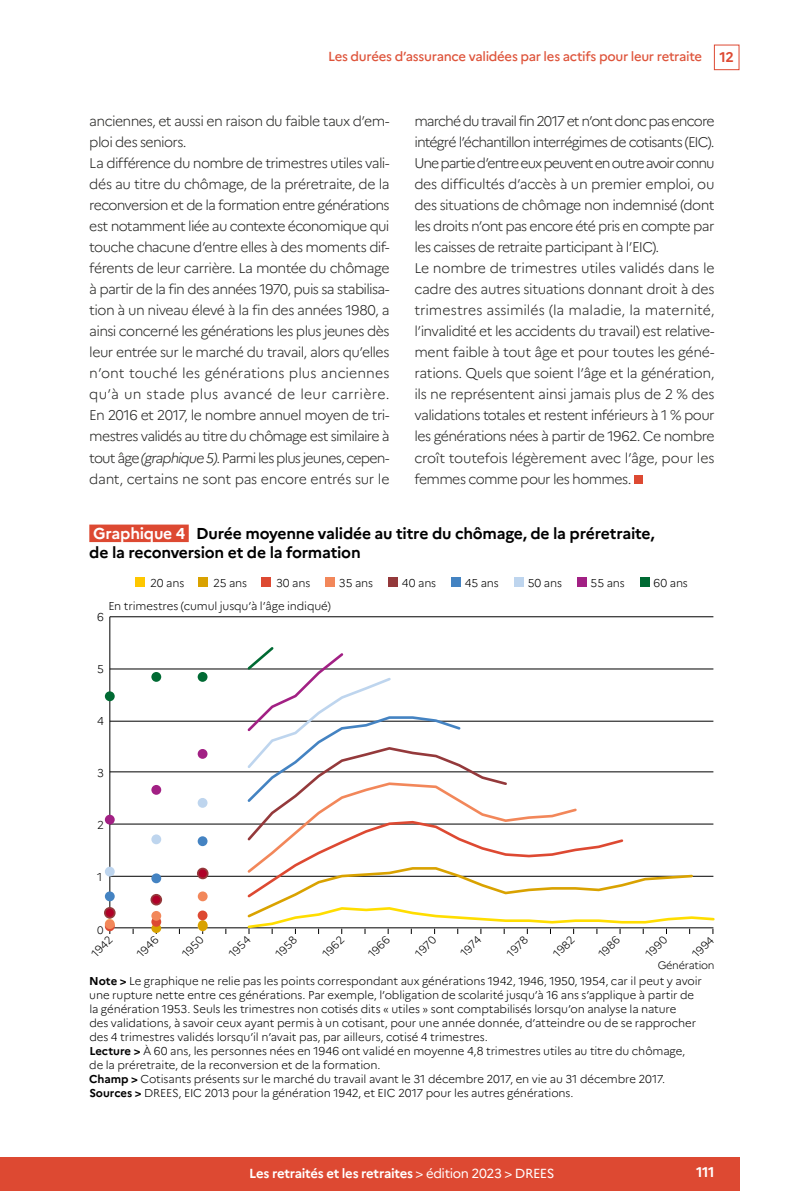
<style>
.page{position:relative;width:794px;height:1191px;background:#fff}
.page>*{position:absolute;margin:0;border:0;box-sizing:border-box;transform-origin:0 0}
.t1{font:700 15.75px/19.2px "Marianne";letter-spacing:-.015em;color:#000}
.t2{font:300 14px/21px "Marianne";letter-spacing:-.04em;color:#252523}
.t3{font:700 14px "Marianne";color:#fff}
.t4{font:500 13.12px "Marianne";letter-spacing:-.025em;color:#de543b}
.t5{font:700 13.12px "Marianne";letter-spacing:-.025em;color:#fff}
.t6{font:300 11.38px/14px "Marianne";letter-spacing:-.01em;color:#000}
.t7{font:300 11.03px "Marianne";color:#000}
.t8{font:300 10.85px "Marianne";letter-spacing:-.025em;color:#000}
.s1{font-weight:700;font-size:14px;color:#dd4932}
.s2{font-style:italic}
.s3{color:#fff}
.s4{font-weight:700}
.s5{font-weight:400}
</style>
<div class="page">
<div style="left:714px;top:45px;width:25px;height:25px;border:1px solid #dd4932"></div>
<div style="left:0;top:1157px;width:739px;height:34px;background:#dd4932"></div>
<div style="left:634px;top:475px;width:8px;height:8px;background:#dd4932"></div>
<div style="left:89px;top:524px;width:100px;height:18px;background:#dd4932"></div>
<div style="left:135px;top:578px;width:10px;height:9px;background:#fec700"></div>
<div style="left:198px;top:578px;width:10px;height:9px;background:#d9a200"></div>
<div style="left:261px;top:578px;width:10px;height:9px;background:#dd4932"></div>
<div style="left:324px;top:578px;width:10px;height:9px;background:#f2875a"></div>
<div style="left:388px;top:578px;width:9px;height:9px;background:#94393b"></div>
<div style="left:451px;top:578px;width:10px;height:9px;background:#4483c2"></div>
<div style="left:514px;top:578px;width:10px;height:9px;background:#bed5ee"></div>
<div style="left:577px;top:578px;width:10px;height:9px;background:#a22084"></div>
<div style="left:640px;top:578px;width:10px;height:9px;background:#006a33"></div>
<hr style="left:110px;top:876px;width:603px;height:1px;background:#000">
<hr style="left:110px;top:823px;width:603px;height:1px;background:#000">
<hr style="left:110px;top:771px;width:603px;height:1px;background:#000">
<hr style="left:110px;top:721px;width:603px;height:1px;background:#000">
<hr style="left:110px;top:668px;width:603px;height:1px;background:#000">
<hr style="left:110px;top:616px;width:603px;height:1px;background:#000">
<hr style="left:109px;top:617px;width:1px;height:310px;background:#000">
<hr style="left:110px;top:927px;width:603px;height:1px;background:#000">
<svg style="left:245px;top:647px;width:469px;height:287px"></svg>
<div style="left:198px;top:920px;width:10px;height:11px;background:#d9a200;border-radius:50%"></div>
<div style="left:198px;top:749px;width:9px;height:10px;background:#a22084;border-radius:50%"></div>
<div style="left:151px;top:785px;width:10px;height:9px;background:#a22084;border-radius:50%"></div>
<div style="left:105px;top:814px;width:10px;height:10px;background:#a22084;border-radius:50%"></div>
<div style="left:198px;top:798px;width:9px;height:9px;background:#bed5ee;border-radius:50%"></div>
<div style="left:151px;top:834px;width:10px;height:10px;background:#bed5ee;border-radius:50%"></div>
<div style="left:105px;top:866px;width:10px;height:10px;background:#bed5ee;border-radius:50%"></div>
<div style="left:198px;top:910px;width:9px;height:10px;background:#dd4932;border-radius:50%"></div>
<svg style="left:151px;top:923px;width:10px;height:10px"></svg>
<svg style="left:105px;top:921px;width:10px;height:10px"></svg>
<svg style="left:151px;top:917px;width:10px;height:9px"></svg>
<div style="left:198px;top:672px;width:9px;height:10px;background:#006a33;border-radius:50%"></div>
<div style="left:151px;top:672px;width:10px;height:10px;background:#006a33;border-radius:50%"></div>
<div style="left:105px;top:691px;width:10px;height:10px;background:#006a33;border-radius:50%"></div>
<div style="left:198px;top:836px;width:9px;height:10px;background:#4483c2;border-radius:50%"></div>
<div style="left:151px;top:873px;width:10px;height:10px;background:#4483c2;border-radius:50%"></div>
<div style="left:105px;top:891px;width:10px;height:10px;background:#4483c2;border-radius:50%"></div>
<div style="left:105px;top:919px;width:10px;height:10px;background:#f2875a;border-radius:50%"></div>
<div style="left:151px;top:911px;width:10px;height:9px;background:#f2875a;border-radius:50%"></div>
<div style="left:198px;top:891px;width:10px;height:10px;background:#f2875a;border-radius:50%"></div>
<div style="left:151px;top:894px;width:10px;height:10px;background:#b00028;border-radius:50%"></div>
<div style="left:150px;top:894px;width:12px;height:11px;border:2px solid #94393b;border-radius:50%"></div>
<div style="left:105px;top:908px;width:10px;height:9px;background:#b00028;border-radius:50%"></div>
<div style="left:104px;top:907px;width:12px;height:11px;border:2px solid #94393b;border-radius:50%"></div>
<div style="left:198px;top:868px;width:10px;height:10px;background:#b00028;border-radius:50%"></div>
<div style="left:197px;top:867px;width:11px;height:12px;border:2px solid #94393b;border-radius:50%"></div>
<p class="t4" style="left:328px;top:49px;width:407px">Les durées d’assurance validées par les actifs pour leur retraite <span class="s1">12</span></p>
<p class="t2" style="left:89px;top:111px;width:302px">anciennes, et aussi en raison du faible taux d’em&shy;ploi des seniors.<br>La différence du nombre de trimestres utiles vali&shy;dés au titre du chômage, de la préretraite, de la reconversion et de la formation entre générations est notamment liée au contexte économique qui touche chacune d’entre elles à des moments dif&shy;férents de leur carrière. La montée du chômage à partir de la fin des années 1970, puis sa stabilisa&shy;tion à un niveau élevé à la fin des années 1980, a ainsi concerné les générations les plus jeunes dès leur entrée sur le marché du travail, alors qu’elles n’ont touché les générations plus anciennes qu’à un stade plus avancé de leur carrière.<br>En 2016 et 2017, le nombre annuel moyen de tri&shy;mestres validés au titre du chômage est similaire à tout âge <span class="s2">(graphique 5)</span>. Parmi les plus jeunes, cepen&shy;dant, certains ne sont pas encore entrés sur le</p>
<p class="t2" style="left:414px;top:111px;width:302px">marché du travail fin 2017 et n’ont donc pas encore intégré l’échantillon interrégimes de cotisants (EIC).<br>Une partie d’entre eux peuvent en outre avoir connu des difficultés d’accès à un premier emploi, ou des situations de chômage non indemnisé (dont les droits n’ont pas encore été pris en compte par les caisses de retraite participant à l’EIC).<br>Le nombre de trimestres utiles validés dans le cadre des autres situations donnant droit à des trimestres assimilés (la maladie, la maternité, l’invalidité et les accidents du travail) est relative&shy;ment faible à tout âge et pour toutes les géné&shy;rations. Quels que soient l’âge et la génération, ils ne représentent ainsi jamais plus de 2 % des validations totales et restent inférieurs à 1 % pour les générations nées à partir de 1962. Ce nombre croît toutefois légèrement avec l’âge, pour les femmes comme pour les hommes.</p>
<p class="t1" style="left:89px;top:523px;width:567px"><span class="s3">Graphique 4</span> Durée moyenne validée au titre du chômage, de la préretraite, de la reconversion et de la formation</p>
<p class="t6" style="left:150px;top:575px;width:36px">20 ans</p>
<p class="t6" style="left:213px;top:575px;width:36px">25 ans</p>
<p class="t6" style="left:276px;top:575px;width:36px">30 ans</p>
<p class="t6" style="left:339px;top:575px;width:36px">35 ans</p>
<p class="t6" style="left:402px;top:575px;width:36px">40 ans</p>
<p class="t6" style="left:465px;top:575px;width:36px">45 ans</p>
<p class="t6" style="left:527px;top:575px;width:36px">50 ans</p>
<p class="t6" style="left:590px;top:575px;width:36px">55 ans</p>
<p class="t6" style="left:653px;top:575px;width:36px">60 ans</p>
<p class="t6" style="left:108px;top:598px;width:224px">En trimestres (cumul jusqu’à l’âge indiqué)</p>
<p class="t6" style="left:97px;top:610px;width:8px">6</p>
<p class="t6" style="left:97px;top:662px;width:8px">5</p>
<p class="t6" style="left:97px;top:713px;width:8px">4</p>
<p class="t6" style="left:97px;top:765px;width:8px">3</p>
<p class="t6" style="left:97px;top:817px;width:8px">2</p>
<p class="t6" style="left:97px;top:869px;width:7px">1</p>
<p class="t8" style="left:97px;top:923px;width:8px">0</p>
<p class="t7" style="left:89px;top:950px;width:26px;rotate:-44deg">1942</p>
<p class="t7" style="left:134px;top:950px;width:26px;rotate:-44deg">1946</p>
<p class="t7" style="left:179px;top:950px;width:26px;rotate:-44deg">1950</p>
<p class="t7" style="left:226px;top:950px;width:26px;rotate:-44deg">1954</p>
<p class="t7" style="left:273px;top:950px;width:25px;rotate:-44deg">1958</p>
<p class="t7" style="left:320px;top:950px;width:26px;rotate:-44deg">1962</p>
<p class="t7" style="left:365px;top:950px;width:27px;rotate:-44deg">1966</p>
<p class="t7" style="left:412px;top:950px;width:26px;rotate:-44deg">1970</p>
<p class="t7" style="left:458px;top:949px;width:25px;rotate:-44deg">1974</p>
<p class="t7" style="left:504px;top:950px;width:25px;rotate:-44deg">1978</p>
<p class="t7" style="left:550px;top:950px;width:26px;rotate:-44deg">1982</p>
<p class="t7" style="left:595px;top:950px;width:26px;rotate:-44deg">1986</p>
<p class="t7" style="left:643px;top:950px;width:27px;rotate:-44deg">1990</p>
<p class="t7" style="left:689px;top:950px;width:26px;rotate:-44deg">1994</p>
<p class="t6" style="left:89px;top:973px;width:614px"><span class="s4">Note &gt;</span> Le graphique ne relie pas les points correspondant aux générations 1942, 1946, 1950, 1954, car il peut y avoir une rupture nette entre ces générations. Par exemple, l’obligation de scolarité jusqu’à 16 ans s’applique à partir de la génération 1953. Seuls les trimestres non cotisés dits « utiles » sont comptabilisés lorsqu’on analyse la nature<br>des validations, à savoir ceux ayant permis à un cotisant, pour une année donnée, d’atteindre ou de se rapprocher des 4 trimestres validés lorsqu’il n’avait pas, par ailleurs, cotisé 4 trimestres.<br><span class="s4">Lecture &gt;</span> À 60 ans, les personnes nées en 1946 ont validé en moyenne 4,8 trimestres utiles au titre du chômage, de la préretraite, de la reconversion et de la formation.<br><span class="s4">Champ &gt;</span> Cotisants présents sur le marché du travail avant le 31 décembre 2017, en vie au 31 décembre 2017.<br><span class="s4">Sources &gt;</span> DREES, EIC 2013 pour la génération 1942, et EIC 2017 pour les autres générations.</p>
<p class="t8" style="left:657px;top:958px;width:58px">Génération</p>
<p class="t5" style="left:249px;top:1165px;width:307px">Les retraités et les retraites <span class="s5">&gt; édition 2023 &gt; DREES</span></p>
<p class="t3" style="left:696px;top:1163px;width:20px">111</p>
</div>
